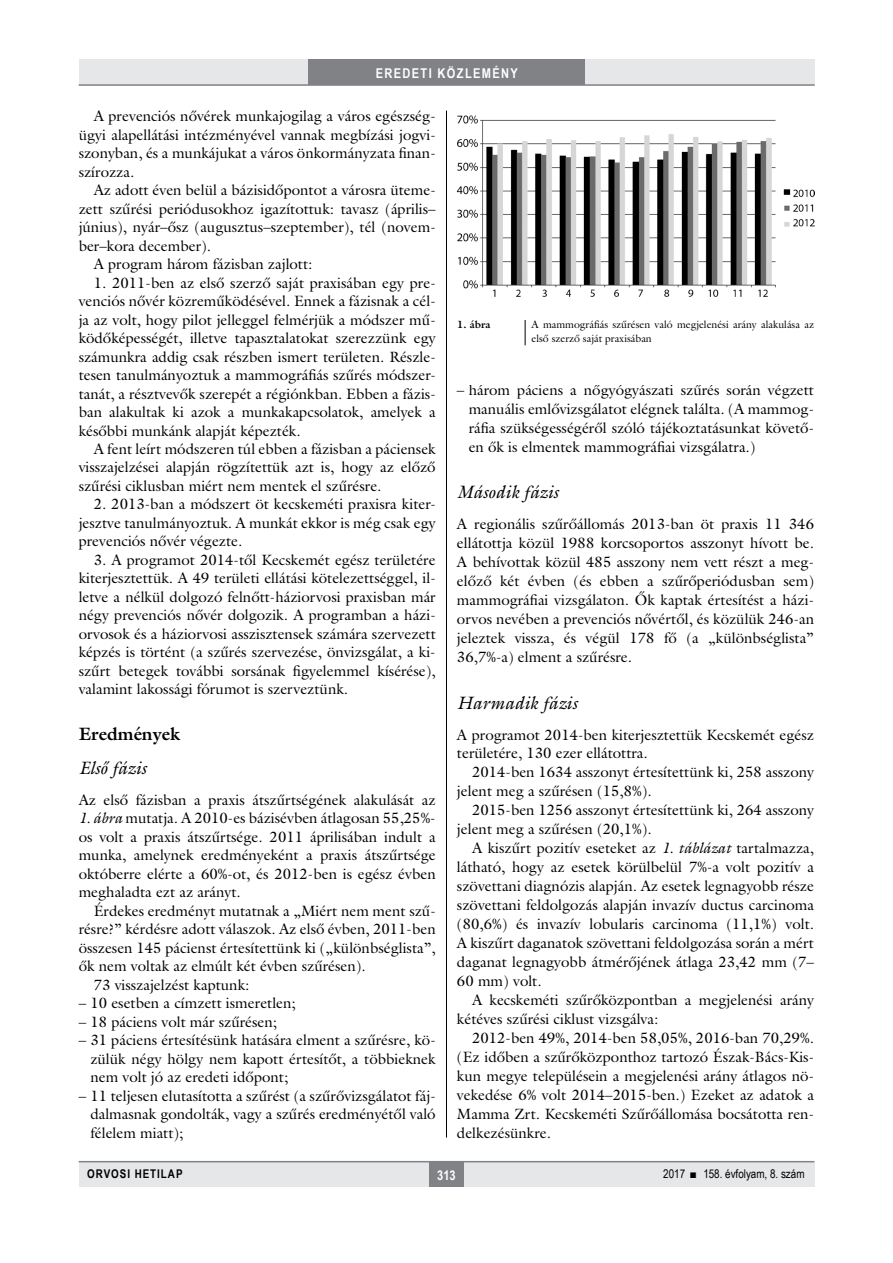
<style>
.page{position:relative;width:893px;height:1263px;background:#fff}
.page>*{position:absolute;margin:0;border:0;box-sizing:border-box;transform-origin:0 0}
.alcimkurziv{font:italic 18px "Galliard Reg";color:#000}
.alcimbold{font:700 18px "Galliard Reg";color:#000}
.Body_Text{font:15px/18.5px "Galliard Reg";color:#000;text-align:justify}
.Body_tompa{font:15px/18.9px "Galliard Reg";color:#000;text-align:justify}
.t1{font:700 13.5px "Arial Narrow";letter-spacing:.1em;color:#fff}
.t2{font:12px "Arial Narrow";color:#000}
.t3{font:700 12px "Arial Narrow";letter-spacing:.08em;color:#000}
.kepalairas2{font:10.5px/13.5px "Galliard Reg";color:#000}
.kepalairas1{font:700 10.5px "Galliard Reg";color:#000}
.s1{font-style:italic}
</style>
<div class="page">
<div style="left:79px;top:1161px;width:735px;height:25px;background:#e6e7e8"></div>
<div style="left:429px;top:1161px;width:34px;height:25px;background:#808285"></div>
<hr style="left:79px;top:1161px;width:735px;height:1px;background:#808285">
<div style="left:79px;top:60px;width:735px;height:25px;background:#e6e7e8"></div>
<div style="left:308px;top:60px;width:277px;height:25px;background:#808285"></div>
<hr style="left:79px;top:84px;width:736px;height:2px;background:#808285">
<hr style="left:446px;top:111px;width:1px;height:1026px;background:#000">
<img style="left:457px;top:115px;width:357px;height:182px">
<svg style="left:525px;top:320px;width:1px;height:25px"></svg>
<p class="t1" style="left:376px;top:63px;width:144px">EREDETI KÖZLEMÉNY</p>
<p class="Body_Text" style="left:79px;top:107px;width:359px;text-indent:15px">A prevenciós nővérek munkajogilag a város egészség&shy;ügyi alapellátási intézményével vannak megbízási jogvi&shy;szonyban, és a munkájukat a város önkormányzata finan&shy;szírozza.</p>
<p class="Body_Text" style="left:79px;top:181px;width:359px;text-indent:15px">Az adott éven belül a bázisidőpontot a városra üteme&shy;zett szűrési periódusokhoz igazítottuk: tavasz (április– június), nyár–ősz (augusztus–szeptember), tél (novem&shy;ber–kora december).</p>
<p class="Body_Text" style="left:94px;top:255px;width:220px">A program három fázisban zajlott:</p>
<p class="Body_Text" style="left:79px;top:273px;width:359px;text-indent:15px">1. 2011-ben az első szerző saját praxisában egy pre&shy;venciós nővér közreműködésével. Ennek a fázisnak a cél&shy;ja az volt, hogy pilot jelleggel felmérjük a módszer mű&shy;ködőképességét, illetve tapasztalatokat szerezzünk egy számunkra addig csak részben ismert területen. Részle&shy;tesen tanulmányoztuk a mammográfiás szűrés módszer&shy;tanát, a résztvevők szerepét a régiónkban. Ebben a fázis&shy;ban alakultak ki azok a munkakapcsolatok, amelyek a későbbi munkánk alapját képezték.</p>
<p class="Body_Text" style="left:79px;top:439px;width:359px;text-indent:15px">A fent leírt módszeren túl ebben a fázisban a páciensek visszajelzései alapján rögzítettük azt is, hogy az előző szűrési ciklusban miért nem mentek el szűrésre.</p>
<p class="Body_Text" style="left:79px;top:495px;width:359px;text-indent:15px">2. 2013-ban a módszert öt kecskeméti praxisra kiter&shy;jesztve tanulmányoztuk. A munkát ekkor is még csak egy prevenciós nővér végezte.</p>
<p class="Body_Text" style="left:79px;top:550px;width:359px;text-align:left;text-indent:15px">3. A programot 2014-től Kecskemét egész területére kiterjesztettük. A 49 területi ellátási kötelezettséggel, il&shy;letve a nélkül dolgozó felnőtt-háziorvosi praxisban már négy prevenciós nővér dolgozik. A programban a házi&shy;orvosok és a háziorvosi asszisztensek számára szervezett képzés is történt (a szűrés szervezése, önvizsgálat, a ki&shy;szűrt betegek további sorsának figyelemmel kísérése), valamint lakossági fórumot is szerveztünk.</p>
<p class="alcimbold" style="left:79px;top:722px;width:103px">Eredmények</p>
<p class="alcimkurziv" style="left:79px;top:757px;width:69px">Első fázis</p>
<p class="Body_tompa" style="left:79px;top:790px;width:358px">Az első fázisban a praxis átszűrtségének alakulását az</p>
<p class="Body_tompa" style="left:79px;top:809px;width:359px;line-height:18.5px"><span class="s1">1. ábra</span> mutatja. A 2010-es bázisévben átlagosan 55,25%- os volt a praxis átszűrtsége. 2011 áprilisában indult a munka, amelynek eredményeként a praxis átszűrtsége októberre elérte a 60%-ot, és 2012-ben is egész évben meghaladta ezt az arányt.</p>
<p class="Body_Text" style="left:79px;top:901px;width:359px;text-indent:15px">Érdekes eredményt mutatnak a „Miért nem ment szű&shy;résre?” kérdésre adott válaszok. Az első évben, 2011-ben összesen 145 pácienst értesítettünk ki („különbséglista”, ők nem voltak az elmúlt két évben szűrésen).</p>
<p class="Body_Text" style="left:94px;top:975px;width:157px">73 visszajelzést kaptunk:</p>
<p class="Body_tompa" style="left:79px;top:993px;width:219px">– 10 esetben a címzett ismeretlen;</p>
<p class="Body_tompa" style="left:79px;top:1012px;width:200px">– 18 páciens volt már szűrésen;</p>
<p class="Body_tompa" style="left:90px;top:1030px;width:347px;line-height:18.5px;text-indent:-12px">– 31 páciens értesítésünk hatására elment a szűrésre, kö&shy;zülük négy hölgy nem kapott értesítőt, a többieknek nem volt jó az eredeti időpont;</p>
<p class="Body_tompa" style="left:90px;top:1086px;width:347px;line-height:18.5px;text-indent:-12px">– 11 teljesen elutasította a szűrést (a szűrővizsgálatot fáj&shy;dalmasnak gondolták, vagy a szűrés eredményétől való félelem miatt);</p>
<p class="kepalairas1" style="left:457px;top:318px;width:35px">1. ábra</p>
<p class="kepalairas2" style="left:531px;top:318px;width:284px">A mammográfiás szűrésen való megjelenési arány alakulása az első szerző saját praxisában</p>
<p class="Body_tompa" style="left:469px;top:380px;width:347px;text-indent:-12px">– három páciens a nőgyógyászati szűrés során végzett manuális emlővizsgálatot elégnek találta. (A mammog&shy;ráfia szükségességéről szóló tájékoztatásunkat követő&shy;en ők is elmentek mammográfiai vizsgálatra.)</p>
<p class="alcimkurziv" style="left:457px;top:481px;width:103px">Második fázis</p>
<p class="Body_tompa" style="left:457px;top:515px;width:359px">A regionális szűrőállomás 2013-ban öt praxis 11 346 ellátottja közül 1988 korcsoportos asszonyt hívott be.<br>A behívottak közül 485 asszony nem vett részt a meg&shy;előző két évben (és ebben a szűrőperiódusban sem) mammográfiai vizsgálaton. Ők kaptak értesítést a házi&shy;orvos nevében a prevenciós nővértől, és közülük 246-an jeleztek vissza, és végül 178 fő (a „különbséglista” 36,7%-a) elment a szűrésre.</p>
<p class="alcimkurziv" style="left:457px;top:691px;width:122px">Harmadik fázis</p>
<p class="Body_tompa" style="left:457px;top:725px;width:359px">A programot 2014-ben kiterjesztettük Kecskemét egész területére, 130 ezer ellátottra.</p>
<p class="Body_Text" style="left:457px;top:763px;width:359px;line-height:18.9px;text-indent:15px">2014-ben 1634 asszonyt értesítettünk ki, 258 asszony jelent meg a szűrésen (15,8%).</p>
<p class="Body_Text" style="left:457px;top:800px;width:359px;line-height:18.9px;text-indent:15px">2015-ben 1256 asszonyt értesítettünk ki, 264 asszony jelent meg a szűrésen (20,1%).</p>
<p class="Body_Text" style="left:457px;top:838px;width:359px;line-height:18.9px;text-indent:15px">A kiszűrt pozitív eseteket az <span class="s1">1. táblázat</span> tartalmazza, látható, hogy az esetek körülbelül 7%-a volt pozitív a szövettani diagnózis alapján. Az esetek legnagyobb része szövettani feldolgozás alapján invazív ductus carcinoma (80,6%) és invazív lobularis carcinoma (11,1%) volt.<br>A kiszűrt daganatok szövettani feldolgozása során a mért daganat legnagyobb átmérőjének átlaga 23,42 mm (7– 60 mm) volt.</p>
<p class="Body_Text" style="left:457px;top:990px;width:359px;line-height:18.9px;text-indent:15px">A kecskeméti szűrőközpontban a megjelenési arány kétéves szűrési ciklust vizsgálva:</p>
<p class="Body_Text" style="left:457px;top:1028px;width:359px;line-height:18.9px;text-indent:15px">2012-ben 49%, 2014-ben 58,05%, 2016-ban 70,29%. (Ez időben a szűrőközponthoz tartozó Észak-Bács-Kis&shy;kun megye településein a megjelenési arány átlagos nö&shy;vekedése 6% volt 2014–2015-ben.) Ezeket az adatok a Mamma Zrt. Kecskeméti Szűrőállomása bocsátotta ren&shy;delkezésünkre.</p>
<p class="t3" style="left:87px;top:1165px;width:97px">ORVOSI HETILAP</p>
<p class="t1" style="left:437px;top:1165px;width:20px">313</p>
<p class="t2" style="left:663px;top:1165px;width:143px">2017 ■ 158. évfolyam, 8. szám</p>
</div>
